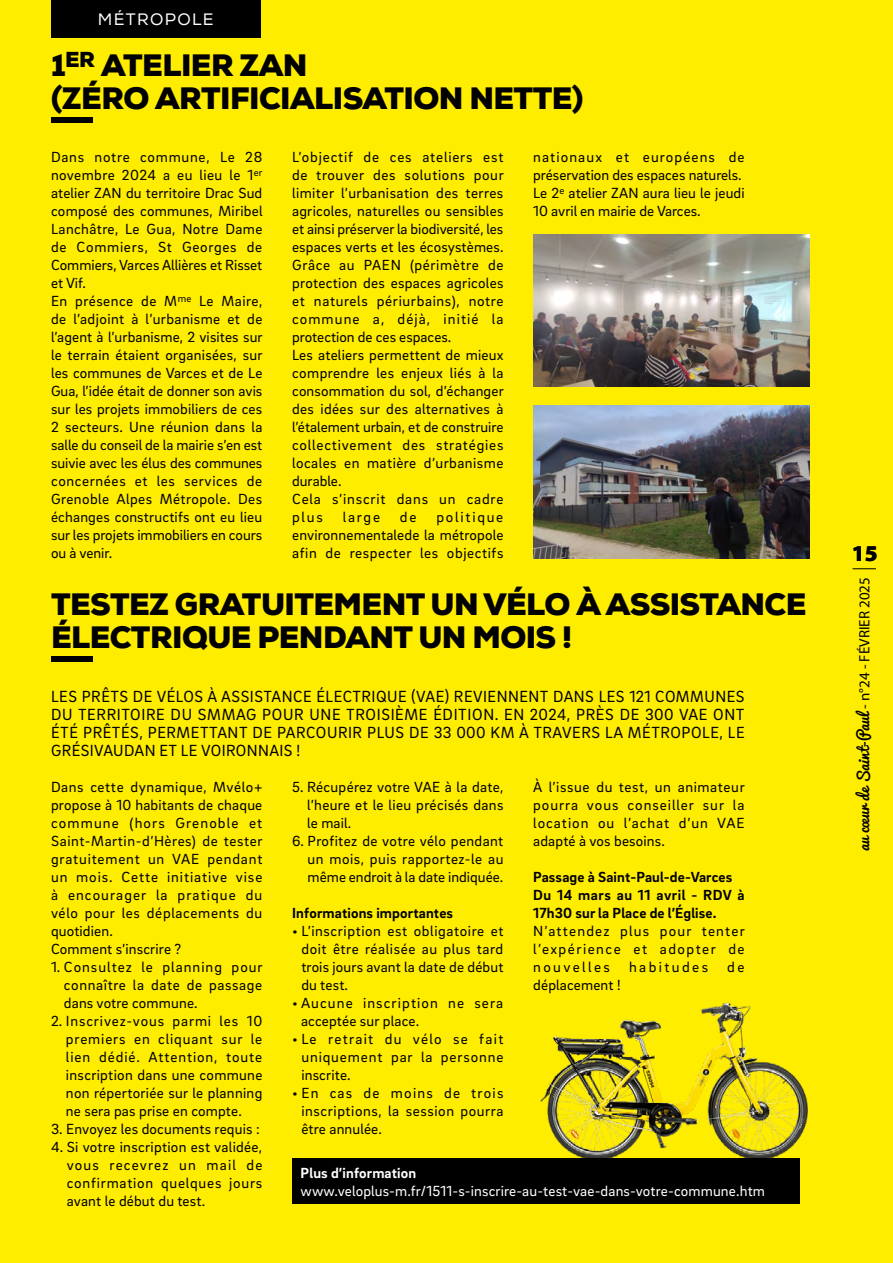
<style>
.page{position:relative;width:893px;height:1263px;background:#ffed00}
.page>*{position:absolute;margin:0;border:0;box-sizing:border-box;transform-origin:0 0}
.t1{font:900 30px/33px "Nexa";letter-spacing:-.02em;color:#000}
.t2{font:900 22.5px "Myriad Pro";color:#000}
.t3{font:16.5px/18px "Brix Sans";letter-spacing:.025em;color:#000;text-align:justify}
.t4{font:16.5px "Nexa";letter-spacing:.08em;color:#fff}
.t5{font:15px/18px "Brix Sans";letter-spacing:.02em;color:#000;text-align:justify}
.t6{font:15px/18px "Brix Sans";letter-spacing:.045em;color:#000}
.t7{font:15px/18px "Brix Sans";color:#000}
.t8{font:700 15px/18px "Brix Sans";letter-spacing:.01em;color:#000}
.t9{font:15px "Brix Sans";letter-spacing:.01em;color:#fff}
.t10{font:15px/18px "Brix Sans";letter-spacing:.075em;color:#000}
.t11{font:15px "Pacifico";color:#000}
.t12{font:700 15px "Brix Sans";letter-spacing:.01em;color:#fff}
.t13{font:15px "Brix Sans";letter-spacing:.16em;color:#000}
.s1{font-family:"Myriad Pro"}
</style>
<div class="page">
<div style="left:51px;top:0;width:210px;height:37px;background:#000"></div>
<div style="left:51px;top:117px;width:42px;height:6px;background:#000"></div>
<div style="left:51px;top:656px;width:42px;height:6px;background:#000"></div>
<svg style="left:853px;top:568px;width:23px;height:1px"></svg>
<img style="left:540px;top:1002px;width:268px;height:156px">
<div style="left:292px;top:1158px;width:508px;height:46px;background:#000"></div>
<img style="left:533px;top:234px;width:276px;height:152px">
<img style="left:533px;top:406px;width:276px;height:152px">
<p class="t4" style="left:98px;top:10px;width:117px">MÉTROPOLE</p>
<h1 class="t1" style="left:51px;top:49px;width:534px">1<sup>ER</sup> ATELIER ZAN<br>(ZÉRO ARTIFICIALISATION NETTE)</h1>
<p class="t5" style="left:51px;top:147px;width:213px;text-align:left">Dans notre commune, Le 28 novembre 2024 a eu lieu le 1<sup>er </sup>atelier ZAN du territoire Drac Sud composé des communes, Miribel<br>Lanchâtre, Le Gua, Notre Dame de Commiers, St Georges de<br>Commiers, Varces Allières et Risset et Vif.<br>En présence de M<sup>me</sup> Le Maire, de l’adjoint à l’urbanisme et de l’agent à l’urbanisme, 2 visites sur le terrain étaient organisées, sur les communes de Varces et de Le<br>Gua, l’idée était de donner son avis sur les projets immobiliers de ces<br>2 secteurs. Une réunion dans la salle du conseil de la mairie s’en est suivie avec les élus des communes concernées et les services de<br>Grenoble Alpes Métropole. Des échanges constructifs ont eu lieu sur les projets immobiliers en cours ou à venir.</p>
<p class="t5" style="left:292px;top:147px;width:213px;text-align:left">L’objectif de ces ateliers est de trouver des solutions pour limiter l’urbanisation des terres agricoles, naturelles ou sensibles et ainsi préserver la biodiversité, les espaces verts et les écosystèmes.<br>Grâce au PAEN (périmètre de protection des espaces agricoles et naturels périurbains), notre commune a, déjà, initié la protection de ces espaces.<br>Les ateliers permettent de mieux comprendre les enjeux liés à la consommation du sol, d’échanger des idées sur des alternatives à l’étalement urbain, et de construire collectivement des stratégies locales en matière d’urbanisme durable.<br>Cela s’inscrit dans un cadre plus</p>
<p class="t5" style="left:292px;top:507px;width:213px;text-indent:144px">politique environnementalede la métropole afin de respecter les objectifs</p>
<p class="t5" style="left:343px;top:507px;width:39px">large</p>
<p class="t5" style="left:400px;top:507px;width:18px">de</p>
<p class="t7" style="left:533px;top:147px;width:213px">nationaux et européens de préservation des espaces naturels.<br>Le 2<sup>e</sup> atelier ZAN aura lieu le jeudi<br>10 avril en mairie de Varces.</p>
<h1 class="t1" style="left:51px;top:588px;width:757px">TESTEZ GRATUITEMENT UN VÉLO À ASSISTANCE<br>ÉLECTRIQUE PENDANT UN MOIS !</h1>
<p class="t3" style="left:51px;top:687px;width:695px">LES PRÊTS DE VÉLOS À ASSISTANCE ÉLECTRIQUE (VAE) REVIENNENT DANS LES 121 COMMUNES DU TERRITOIRE DU SMMAG POUR UNE TROISIÈME ÉDITION. EN 2024, PRÈS DE 300 VAE ONT ÉTÉ PRÊTÉS, PERMETTANT DE PARCOURIR PLUS DE 33 000 KM À TRAVERS LA MÉTROPOLE, LE GRÉSIVAUDAN ET LE VOIRONNAIS !</p>
<p class="t6" style="left:51px;top:777px;width:213px">Dans cette dynamique, Mvélo+ propose à 10 habitants de chaque commune (hors Grenoble et<br>Saint-Martin-d’Hères) de tester gratuitement un VAE pendant un mois. Cette initiative vise à encourager la pratique du vélo pour les déplacements du quotidien.<br>Comment s’inscrire ?</p>
<p class="t5" style="left:64px;top:957px;width:200px;text-indent:-13px">1. Consultez le planning pour connaître la date de passage dans votre commune.</p>
<p class="t5" style="left:66px;top:1011px;width:198px;text-indent:-15px">2. Inscrivez-vous parmi les 10 premiers en cliquant sur le lien dédié. Attention, toute inscription dans une commune non répertoriée sur le planning ne sera pas prise en compte.</p>
<p class="t5" style="left:51px;top:1119px;width:210px">3. Envoyez les documents requis :</p>
<p class="t5" style="left:67px;top:1137px;width:197px;text-indent:-16px">4. Si votre inscription est validée, vous recevrez un mail de confirmation quelques jours avant le début du test.</p>
<p class="t5" style="left:533px;top:777px;width:213px">À l’issue du test, un animateur pourra vous conseiller sur la location ou l’achat d’un VAE adapté à vos besoins.</p>
<p class="t8" style="left:533px;top:867px;width:213px">Passage à Saint-Paul-de-Varces<br>Du 14 mars au 11 avril - RDV à<br>17h30 sur la Place de l’Église.</p>
<p class="t5" style="left:533px;top:921px;width:213px">N’attendez plus pour tenter l’expérience et adopter de nouvelles</p>
<p class="t5" style="left:307px;top:777px;width:198px;text-indent:-15px">5. Récupérez votre VAE à la date, l’heure et le lieu précisés dans le mail.</p>
<p class="t5" style="left:308px;top:831px;width:197px;text-indent:-16px">6. Profitez de votre vélo pendant un mois, puis rapportez-le au même endroit à la date indiquée.</p>
<p class="t8" style="left:292px;top:903px;width:163px">Informations importantes</p>
<p class="t5" style="left:301px;top:921px;width:204px;text-indent:-9px">• L’inscription est obligatoire et doit être réalisée au plus tard trois jours avant la date de début du test.</p>
<p class="t10" style="left:301px;top:993px;width:204px;text-indent:-9px">• Aucune inscription ne sera acceptée sur place.</p>
<p class="t5" style="left:301px;top:1029px;width:204px;text-indent:-9px">• Le retrait du vélo se fait uniquement par la personne inscrite.</p>
<p class="t5" style="left:301px;top:1083px;width:204px;text-indent:-9px">• En cas de moins de trois inscriptions, la session pourra être annulée.</p>
<p class="t13" style="left:629px;top:957px;width:80px">habitudes</p>
<p class="t5" style="left:727px;top:957px;width:19px">de</p>
<p class="t5" style="left:533px;top:975px;width:89px">déplacement !</p>
<p class="t12" style="left:301px;top:1163px;width:117px">Plus d’information</p>
<p class="t9" style="left:301px;top:1181px;width:466px">www.veloplus-m.fr/1511-s-inscrire-au-test-vae-dans-votre-commune.htm</p>
<h2 class="t2" style="left:852px;top:541px;width:27px">15</h2>
<p class="t11" style="left:850px;top:851px;width:275px;rotate:-90deg">au cœur de Saint-Paul <span class="s1">- n°24 - FÉVRIER 2025</span></p>
</div>
